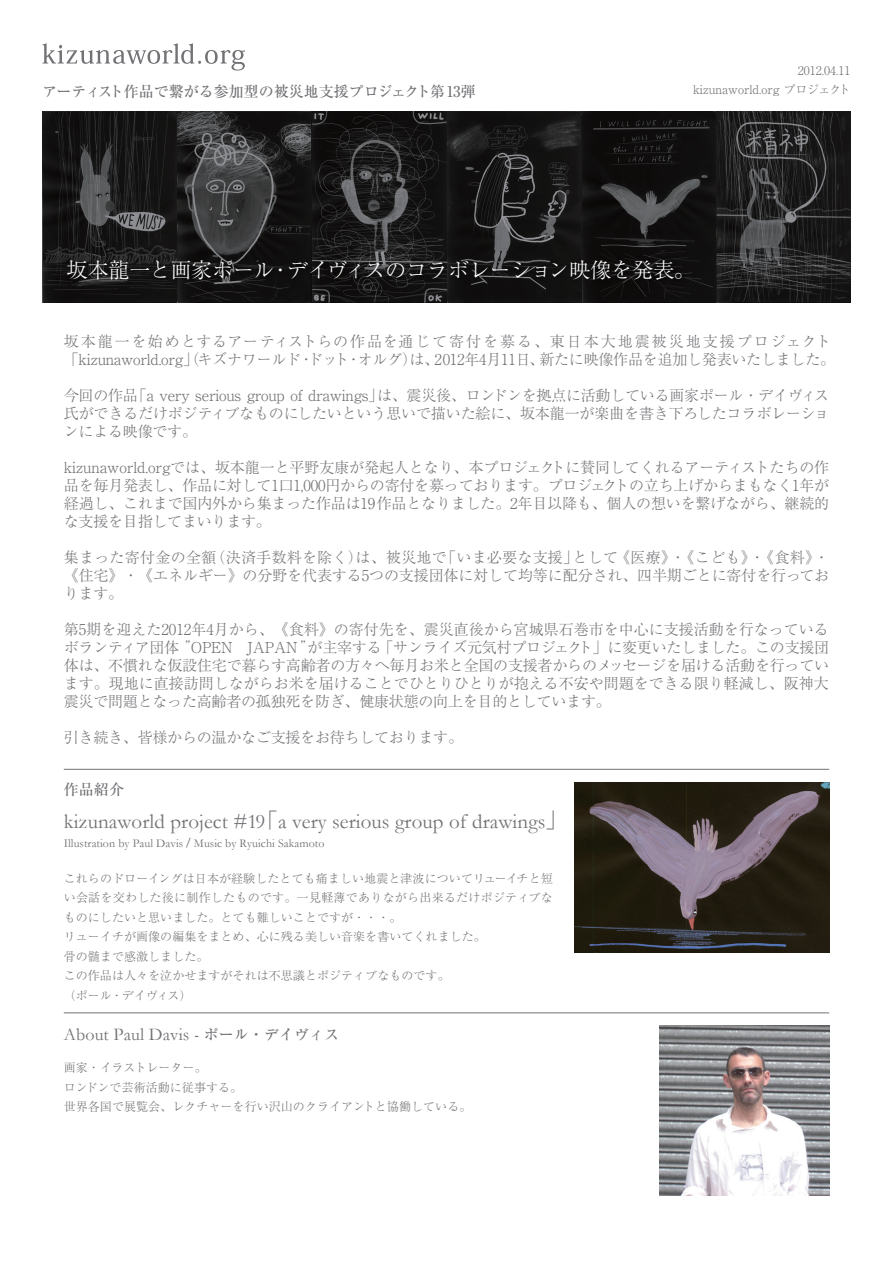
<style>
.page{position:relative;width:893px;height:1263px;background:#fff}
.page>*{position:absolute;margin:0;border:0;box-sizing:border-box;transform-origin:0 0}
.t1{font:300 21.3px "Ryumin Pro";letter-spacing:-.015em;color:#fff}
.t2{font:21px "Garamond";letter-spacing:.005em;color:#727276}
.t3{font:18px "Garamond";letter-spacing:.005em;color:#727276}
.t4{font:300 15px/18px "Ryumin Pro";letter-spacing:-.01em;color:#727276;text-align:justify}
.t5{font:500 15px "Ryumin Pro";color:#727276}
.t6{font:300 12px/19.5px "Ryumin Pro";letter-spacing:.005em;color:#727276}
.t7{font:12px "Garamond";letter-spacing:.005em;color:#727276}
.s1{font-family:"Ryumin Pro";font-weight:500}
.s2{font-family:"Koz Go Pro"}
.s3{font-family:"Ryumin Pro";font-weight:500;font-size:15px}
</style>
<div class="page">
<img style="left:43px;top:111px;width:807px;height:191px">
<img style="left:64px;top:256px;width:636px;height:33px">
<svg style="left:43px;top:43px;width:202px;height:28px"></svg>
<hr style="left:64px;top:769px;width:765px;height:1px;background:#727276">
<hr style="left:64px;top:1012px;width:765px;height:1px;background:#727276">
<img style="left:659px;top:1026px;width:170px;height:170px">
<img style="left:574px;top:782px;width:255px;height:170px">
<p class="t6" style="left:798px;top:59px;width:54px">2012.04.11</p>
<p class="t5" style="left:43px;top:79px;width:435px">アーティスト作品で繋がる参加型の被災地支援プロジェクト第13弾</p>
<p class="t6" style="left:693px;top:78px;width:159px">kizunaworld.org プロジェクト</p>
<h1 class="t1" style="left:67px;top:253px;width:630px">坂本龍一と画家ポール・デイヴィスのコラボレーション映像を発表。</h1>
<p class="t4" style="left:64px;top:332px;width:773px">坂本龍一を始めとするアーティストらの作品を通じて寄付を募る、東日本大地震被災地支援プロジェクト「kizunaworld.org」（キズナワールド・ドット・オルグ）は、2012年4月11日、新たに映像作品を追加し発表いたしました。</p>
<p class="t4" style="left:64px;top:386px;width:767px">今回の作品「a very serious group of drawings」は、震災後、ロンドンを拠点に活動している画家ポール・デイヴィス氏ができるだけポジティブなものにしたいという思いで描いた絵に、坂本龍一が楽曲を書き下ろしたコラボレーションによる映像です。</p>
<p class="t4" style="left:64px;top:458px;width:767px">kizunaworld.orgでは、坂本龍一と平野友康が発起人となり、本プロジェクトに賛同してくれるアーティストたちの作品を毎月発表し、作品に対して1口1,000円からの寄付を募っております。プロジェクトの立ち上げからまもなく1年が経過し、これまで国内外から集まった作品は19作品となりました。2年目以降も、個人の想いを繋げながら、継続的な支援を目指してまいります。</p>
<p class="t4" style="left:64px;top:548px;width:767px">集まった寄付金の全額（決済手数料を除く）は、被災地で「いま必要な支援」として《医療》・《こども》・《食料》・《住宅》・《エネルギー》の分野を代表する5つの支援団体に対して均等に配分され、四半期ごとに寄付を行っております。</p>
<p class="t4" style="left:64px;top:620px;width:767px">第5期を迎えた2012年4月から、《食料》の寄付先を、震災直後から宮城県石巻市を中心に支援活動を行なっているボランティア団体 ”OPEN JAPAN ”が主宰する「サンライズ元気村プロジェクト」に変更いたしました。この支援団体は、不慣れな仮設住宅で暮らす高齢者の方々へ毎月お米と全国の支援者からのメッセージを届ける活動を行っています。現地に直接訪問しながらお米を届けることでひとりひとりが抱える不安や問題をできる限り軽減し、阪神大震災で問題となった高齢者の孤独死を防ぎ、健康状態の向上を目的としています。</p>
<p class="t4" style="left:64px;top:728px;width:401px">引き続き、皆様からの温かなご支援をお待ちしております。</p>
<p class="t5" style="left:64px;top:778px;width:62px">作品紹介</p>
<h2 class="t2" style="left:64px;top:808px;width:504px">kizunaworld project #19<span class="s1">「</span>a very serious group of drawings<span class="s1">」</span></h2>
<p class="t7" style="left:64px;top:836px;width:262px">Illustration by Paul Davis <span class="s2">/</span> Music by Ryuichi Sakamoto</p>
<p class="t6" style="left:64px;top:867px;width:491px">これらのドローイングは日本が経験したとても痛ましい地震と津波についてリューイチと短い会話を交わした後に制作したものです。一見軽薄でありながら出来るだけポジティブなものにしたいと思いました。とても難しいことですが・・・。<br>リューイチが画像の編集をまとめ、心に残る美しい音楽を書いてくれました。<br>骨の髄まで感激しました。<br>この作品は人々を泣かせますがそれは不思議とポジティブなものです。<br>（ポール・デイヴィス）</p>
<p class="t3" style="left:64px;top:1024px;width:277px">About Paul Davis <span class="s3">- ポール・デイヴィス</span></p>
<p class="t6" style="left:64px;top:1057px;width:409px">画家・イラストレーター。<br>ロンドンで芸術活動に従事する。<br>世界各国で展覧会、レクチャーを行い沢山のクライアントと協働している。</p>
</div>
